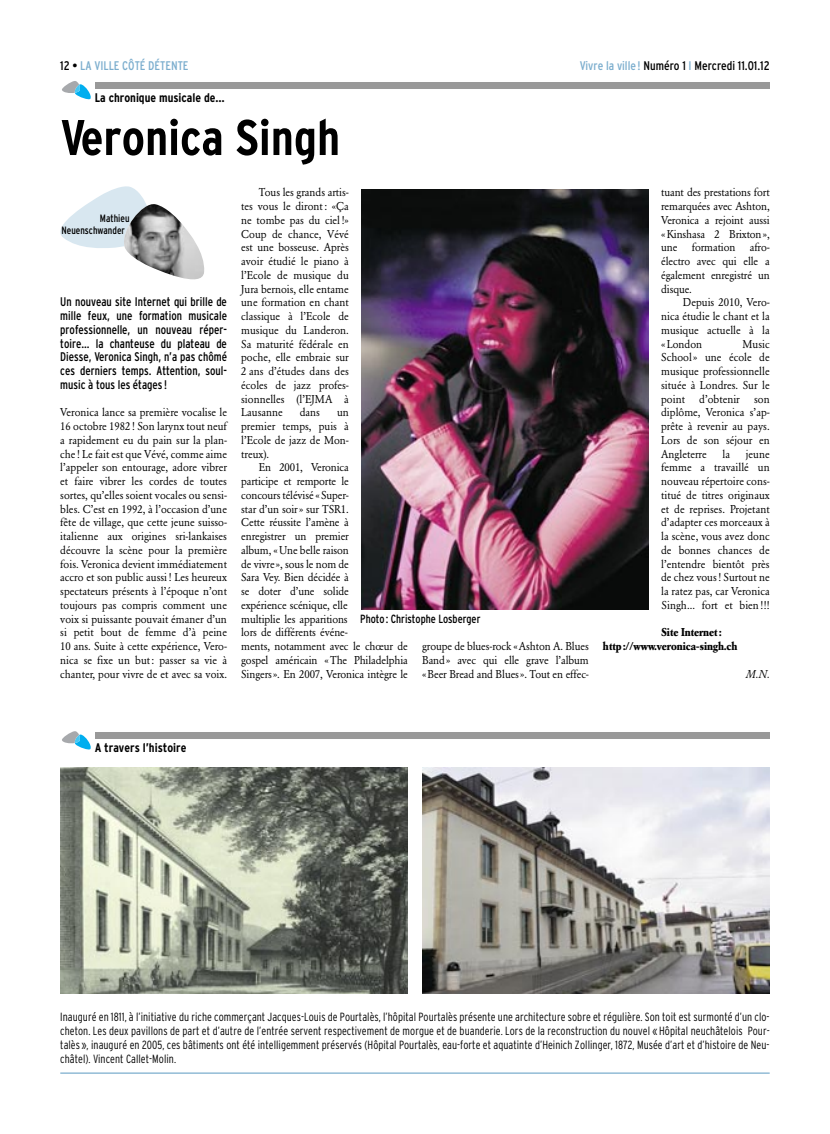
<style>
.page{position:relative;width:830px;height:1134px;background:#fff}
.page>*{position:absolute;margin:0;border:0;box-sizing:border-box;transform-origin:0 0}
.t1{font:700 condensed 50px "Interstate";color:#000}
.t2{font:condensed 12.5px/13.8px "Interstate";color:#000;text-align:justify;scale:.95 1}
.t3{font:700 condensed 12.5px "Interstate";color:#000}
.t4{font:condensed 12.5px "Interstate";color:#000}
.t5{font:condensed 12.5px "Interstate";color:#7caece}
.t6{font:300 condensed 11.88px/13.8px "Interstate";letter-spacing:.005em;color:#000;text-align:justify;scale:.95 1}
.t7{font:condensed 11.88px "Interstate";color:#000;scale:.95 1}
.t8{font:11.25px/13.8px "Garamond BE";letter-spacing:-.01em;color:#000;text-align:justify;scale:.95 1}
.t9{font:700 11.25px/13.8px "Garamond BE";color:#000;scale:.95 1}
.t10{font:italic 11.25px "Garamond BE";color:#000;scale:.95 1}
.t11{font:condensed 10.62px/11.2px "Interstate";color:#000;scale:.95 1}
.s1{color:#000}
.s2{color:#7caece}
</style>
<div class="page">
<hr style="left:60px;top:1072px;width:709px;height:2px;background:#7caece">
<svg style="left:62px;top:81px;width:29px;height:18px"></svg>
<div style="left:95px;top:83px;width:674px;height:6px;background:#999"></div>
<img style="left:361px;top:189px;width:287px;height:420px">
<svg style="left:62px;top:731px;width:29px;height:18px"></svg>
<div style="left:95px;top:733px;width:674px;height:6px;background:#999"></div>
<img style="left:60px;top:768px;width:347px;height:226px">
<img style="left:422px;top:768px;width:347px;height:226px">
<svg style="left:60px;top:186px;width:86px;height:62px"></svg>
<img style="left:124px;top:204px;width:81px;height:76px">
<p class="t5" style="left:60px;top:61px;width:130px"><span class="s1">12 •</span> LA VILLE CÔTÉ DÉTENTE</p>
<p class="t3" style="left:95px;top:93px;width:131px">La chronique musicale de…</p>
<h1 class="t1" style="left:60px;top:119px;width:281px">Veronica Singh</h1>
<p class="t4" style="left:579px;top:61px;width:191px"><span class="s2">Vivre la ville !</span> Numéro 1 <span class="s2">I</span> Mercredi 11.01.12</p>
<p class="t11" style="left:61px;top:214px;width:73px;text-indent:38px">Mathieu<br>Neuenschwander</p>
<p class="t2" style="left:60px;top:296px;width:177px">Un nouveau site Internet qui brille de mille feux, une formation musicale professionnelle, un nouveau réper&shy;toire... la chanteuse du plateau de Diesse, Veronica Singh, n’a pas chômé ces derniers temps. Attention, soul&shy;music à tous les étages !</p>
<p class="t8" style="left:60px;top:406px;width:177px">Veronica lance sa première vocalise le 16 octobre 1982! Son larynx tout neuf a rapidement eu du pain sur la plan&shy;che! Le fait est que Vévé, comme aime l’appeler son entourage, adore vibrer et faire vibrer les cordes de toutes sortes, qu’elles soient vocales ou sensi&shy;bles. C’est en 1992, à l’occasion d’une fête de village, que cette jeune suisso&shy;italienne aux origines sri-lankaises découvre la scène pour la première fois. Veronica devient immédiatement accro et son public aussi! Les heureux spectateurs présents à l’époque n’ont toujours pas compris comment une voix si puissante pouvait émaner d’un si petit bout de femme d’à peine 10 ans. Suite à cette expérience, Vero&shy;nica se fixe un but: passer sa vie à chanter, pour vivre de et avec sa voix.</p>
<p class="t8" style="left:241px;top:186px;width:115px;text-indent:18px">Tous les grands artis&shy;tes vous le diront: «Ça ne tombe pas du ciel!» Coup de chance, Vévé est une bosseuse. Après avoir étudié le piano à l’Ecole de musique du Jura bernois, elle entame une formation en chant classique à l’Ecole de musique du Landeron.<br>Sa maturité fédérale en poche, elle embraie sur 2 ans d’études dans des écoles de jazz profes&shy;sionnelles (l’EJMA à Lausanne</p>
<p class="t8" style="left:300px;top:406px;width:23px">dans</p>
<p class="t8" style="left:241px;top:406px;width:115px;text-indent:96px">un premier temps, puis à l’Ecole de jazz de Mon - treux).</p>
<p class="t8" style="left:241px;top:461px;width:177px;text-align:left;text-indent:18px">En 2001, Veronica<br>participe et remporte le<br>concours télévisé «Super-<br>star d’un soir» sur TSR1.<br>Cette réussite l’amène à<br>enregistrer un premier<br>album, «Une belle raison<br>de vivre», sous le nom de<br>Sara Vey. Bien décidée à<br>se doter d’une solide<br>expérience scénique, elle<br>multiplie les apparitions<br>lors de différents événe-<br>ments, notamment avec le chœur de gospel américain «The Philadelphia<br>Singers». En 2007, Veronica intègre le</p>
<p class="t7" style="left:360px;top:614px;width:128px">Photo: Christophe Losberger</p>
<p class="t8" style="left:422px;top:640px;width:177px">groupe de blues-rock «Ashton A. Blues Band» avec qui elle grave l’album «Beer Bread and Blues». Tout en effec-</p>
<p class="t8" style="left:661px;top:186px;width:116px">tuant des prestations fort remarquées avec Ashton, Veronica a rejoint aussi «Kinshasa 2 Brixton», une</p>
<p class="t8" style="left:661px;top:241px;width:116px;text-indent:89px">afro&shy;électro avec qui elle a également enregistré un disque.</p>
<p class="t8" style="left:661px;top:296px;width:116px;text-indent:22px">Depuis 2010, Vero&shy;nica étudie le chant et la musique actuelle à la «London</p>
<p class="t8" style="left:691px;top:241px;width:47px">formation</p>
<p class="t8" style="left:661px;top:338px;width:116px;text-indent:81px">Music School» une école de musique professionnelle située à Londres. Sur le point</p>
<p class="t8" style="left:699px;top:393px;width:44px">d’obtenir</p>
<p class="t8" style="left:661px;top:393px;width:116px;text-indent:93px">son diplôme, Veronica s’ap&shy;prête à revenir au pays.<br>Lors de son séjour en Angleterre</p>
<p class="t8" style="left:722px;top:448px;width:9px">la</p>
<p class="t8" style="left:661px;top:448px;width:116px;text-indent:85px">jeune femme a travaillé un nouveau répertoire cons&shy;titué de titres originaux et de reprises. Projetant d’adapter ces morceaux à la scène, vous avez donc de bonnes chances de l’entendre bientôt près de chez vous! Surtout ne la ratez pas, car Veronica Singh... fort et bien!!!</p>
<p class="t9" style="left:602px;top:626px;width:143px;text-indent:59px">Site Internet: http://www.veronica-singh.ch</p>
<p class="t10" style="left:745px;top:669px;width:27px">M.N.</p>
<p class="t3" style="left:95px;top:743px;width:93px">A travers l’histoire</p>
<p class="t6" style="left:60px;top:1011px;width:748px">Inauguré en 1811, à l’initiative du riche commerçant Jacques-Louis de Pourtalès, l’hôpital Pourtalès présente une architecture sobre et régulière. Son toit est surmonté d’un clo&shy;cheton. Les deux pavillons de part et d’autre de l’entrée servent respectivement de morgue et de buanderie. Lors de la reconstruction du nouvel « Hôpital neuchâtelois Pour&shy;talès », inauguré en 2005, ces bâtiments ont été intelligemment préservés (Hôpital Pourtalès, eau-forte et aquatinte d’Heinich Zollinger, 1872, Musée d’art et d’histoire de Neu&shy;châtel). Vincent Callet-Molin.</p>
</div>
